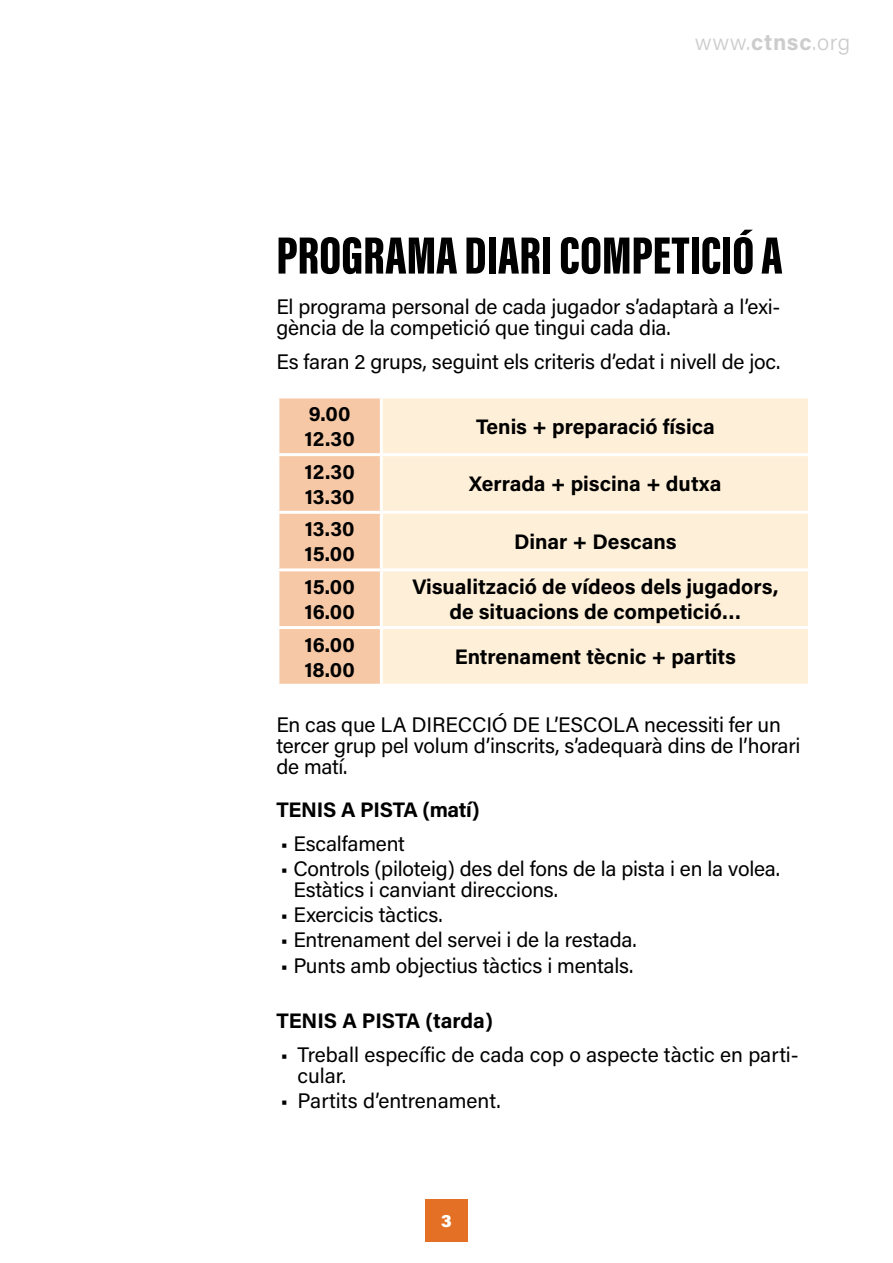
<style>
.page{position:relative;width:893px;height:1263px;background:#fff}
.page>*{position:absolute;margin:0;border:0;box-sizing:border-box;transform-origin:0 0}
.t1{font:900 54px "Acumin Pro Extra Cond";color:#000}
.t2{font:300 22.5px "Acumin Pro";letter-spacing:.025em;color:#ccc}
.t3{font:21px/21px "Acumin Pro";letter-spacing:-.01em;color:#000}
.t4{font:700 21px/25.2px "Acumin Pro";color:#000}
.t5{font:900 18px "Acumin Pro";color:#fff}
.s1{font-weight:700}
</style>
<div class="page">
<div style="left:425px;top:1199px;width:43px;height:43px;background:#e37024"></div>
<div style="left:279px;top:398px;width:101px;height:286px;background:#f6c8a5"></div>
<div style="left:383px;top:398px;width:425px;height:286px;background:#feefd8"></div>
<hr style="left:276px;top:453px;width:105px;height:3px;background:#fff">
<hr style="left:381px;top:453px;width:430px;height:3px;background:#fff">
<hr style="left:276px;top:511px;width:105px;height:3px;background:#fff">
<hr style="left:381px;top:511px;width:430px;height:3px;background:#fff">
<hr style="left:276px;top:568px;width:105px;height:3px;background:#fff">
<hr style="left:381px;top:568px;width:430px;height:3px;background:#fff">
<hr style="left:276px;top:626px;width:105px;height:3px;background:#fff">
<hr style="left:381px;top:626px;width:430px;height:3px;background:#fff">
<p class="t2" style="left:695px;top:27px;width:157px">www.<span class="s1">ctnsc</span>.org</p>
<h1 class="t1" style="left:276px;top:222px;width:508px">PROGRAMA DIARI COMPETICIÓ A</h1>
<p class="t3" style="left:276px;top:296px;width:506px">El programa personal de cada jugador s’adaptarà a l’exi&shy;gència de la competició que tingui cada dia.</p>
<p class="t3" style="left:276px;top:350px;width:506px">Es faran 2 grups, seguint els criteris d’edat i nivell de joc.</p>
<p class="t4" style="left:304px;top:400px;width:52px">9.00<br>12.30</p>
<p class="t4" style="left:476px;top:413px;width:240px">Tenis + preparació física</p>
<p class="t4" style="left:304px;top:458px;width:52px">12.30<br>13.30</p>
<p class="t4" style="left:469px;top:470px;width:254px">Xerrada + piscina + dutxa</p>
<p class="t4" style="left:304px;top:515px;width:52px">13.30<br>15.00</p>
<p class="t4" style="left:514px;top:528px;width:164px">Dinar + Descans</p>
<p class="t4" style="left:304px;top:573px;width:52px">15.00<br>16.00</p>
<p class="t4" style="left:412px;top:573px;width:368px;text-align:center">Visualització de vídeos dels jugadors, de situacions de competició…</p>
<p class="t4" style="left:304px;top:631px;width:52px">16.00<br>18.00</p>
<p class="t4" style="left:455px;top:643px;width:283px">Entrenament tècnic + partits</p>
<p class="t3" style="left:276px;top:713px;width:526px">En cas que LA DIRECCIÓ DE L’ESCOLA necessiti fer un tercer grup pel volum d’inscrits, s’adequarà dins de l’horari de matí.</p>
<p class="t4" style="left:276px;top:796px;width:205px">TENIS A PISTA (matí)</p>
<p class="t3" style="left:281px;top:832px;width:126px">• Escalfament</p>
<p class="t3" style="left:293px;top:857px;width:488px;text-indent:-13px">• Controls (piloteig) des del fons de la pista i en la volea.<br>Estàtics i canviant direccions.</p>
<p class="t3" style="left:281px;top:903px;width:164px">• Exercicis tàctics.</p>
<p class="t3" style="left:281px;top:929px;width:357px">• Entrenament del servei i de la restada.</p>
<p class="t3" style="left:281px;top:954px;width:354px">• Punts amb objectius tàctics i mentals.</p>
<p class="t4" style="left:276px;top:1007px;width:218px">TENIS A PISTA (tarda)</p>
<p class="t3" style="left:298px;top:1043px;width:503px;text-indent:-17px">• Treball específic de cada cop o aspecte tàctic en parti&shy;cular.</p>
<p class="t3" style="left:281px;top:1089px;width:221px">• Partits d’entrenament.</p>
<p class="t5" style="left:441px;top:1208px;width:12px">3</p>
</div>
